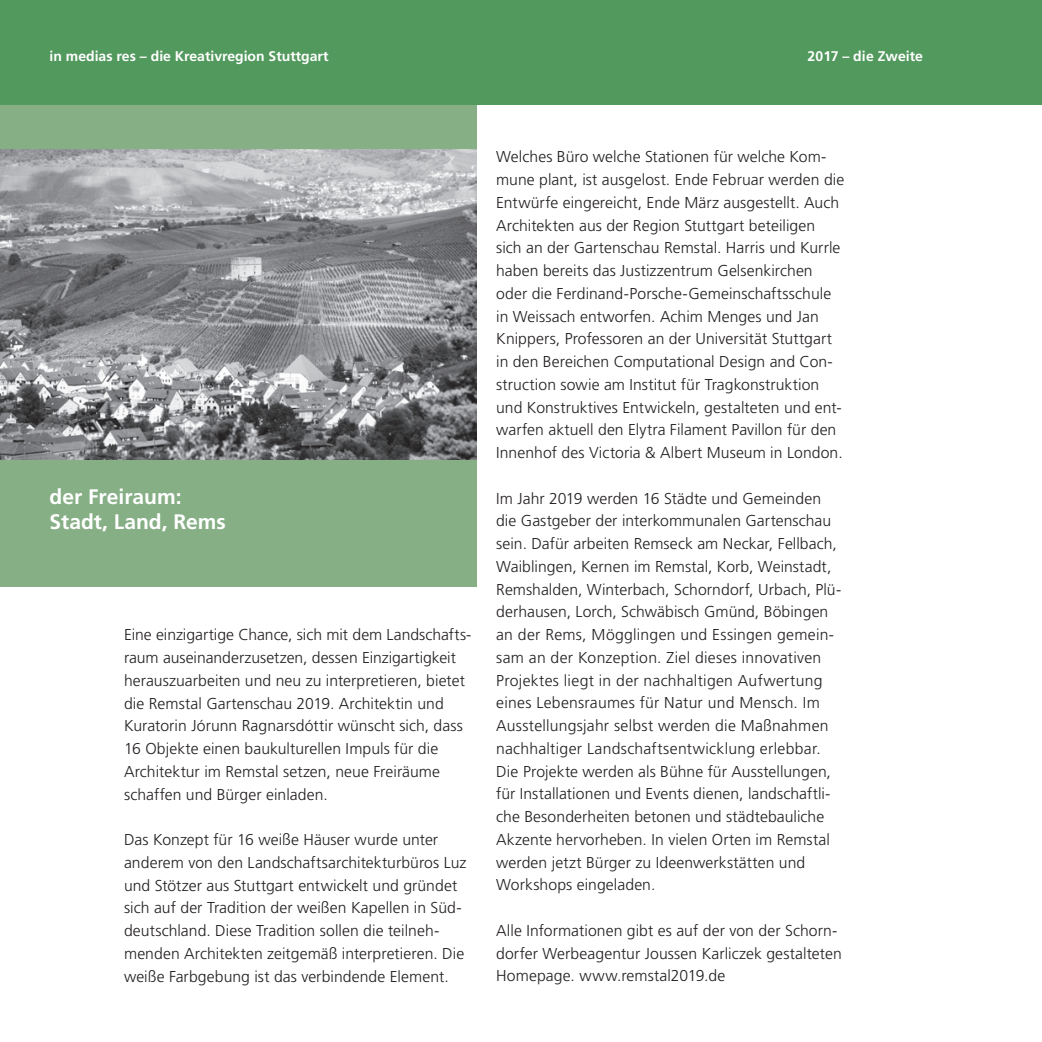
<style>
.page{position:relative;width:1042px;height:1042px;background:#fff}
.page>*{position:absolute;margin:0;border:0;box-sizing:border-box;transform-origin:0 0}
.t1{font:700 21px/25.2px "Frutiger";color:#fff}
.t2{font:300 15.75px/22.8px "Frutiger";letter-spacing:.005em;color:#231f20}
.t3{font:700 14px "Frutiger";color:#fff}
</style>
<div class="page">
<div style="left:0;top:105px;width:476px;height:482px;background:#86af86"></div>
<div style="left:0;top:0;width:1042px;height:105px;background:#52995d"></div>
<img style="left:0;top:150px;width:476px;height:309px">
<p class="t3" style="left:50px;top:47px;width:280px">in medias res – die Kreativregion Stuttgart</p>
<p class="t3" style="left:807px;top:47px;width:117px">2017 – die Zweite</p>
<h1 class="t1" style="left:50px;top:483px;width:178px">der Freiraum:<br>Stadt, Land, Rems</h1>
<p class="t2" style="left:124px;top:624px;width:349px">Eine einzigartige Chance, sich mit dem Landschafts&shy;raum auseinanderzusetzen, dessen Einzigartigkeit herauszuarbeiten und neu zu interpretieren, bietet die Remstal Gartenschau 2019. Architektin und Kuratorin Jórunn Ragnarsdóttir wünscht sich, dass 16 Objekte einen baukulturellen Impuls für die Architektur im Remstal setzen, neue Freiräume schaffen und Bürger einladen.</p>
<p class="t2" style="left:124px;top:828px;width:344px">Das Konzept für 16 weiße Häuser wurde unter anderem von den Landschaftsarchitekturbüros Luz und Stötzer aus Stuttgart entwickelt und gründet sich auf der Tradition der weißen Kapellen in Süd&shy;deutschland. Diese Tradition sollen die teilneh&shy;menden Architekten zeitgemäß interpretieren. Die weiße Farbgebung ist das verbindende Element.</p>
<p class="t2" style="left:496px;top:146px;width:350px">Welches Büro welche Stationen für welche Kom&shy;mune plant, ist ausgelost. Ende Februar werden die Entwürfe eingereicht, Ende März ausgestellt. Auch Architekten aus der Region Stuttgart beteiligen sich an der Gartenschau Remstal. Harris und Kurrle haben bereits das Justizzentrum Gelsenkirchen oder die Ferdinand-Porsche-Gemeinschaftsschule in Weissach entworfen. Achim Menges und Jan Knippers, Professoren an der Universität Stuttgart in den Bereichen Computational Design and Con&shy;struction sowie am Institut für Tragkonstruktion und Konstruktives Entwickeln, gestalteten und ent&shy;warfen aktuell den Elytra Filament Pavillon für den Innenhof des Victoria &amp; Albert Museum in London.</p>
<p class="t2" style="left:496px;top:487px;width:347px">Im Jahr 2019 werden 16 Städte und Gemeinden die Gastgeber der interkommunalen Gartenschau sein. Dafür arbeiten Remseck am Neckar, Fellbach, Waiblingen, Kernen im Remstal, Korb, Weinstadt, Remshalden, Winterbach, Schorndorf, Urbach, Plü&shy;derhausen, Lorch, Schwäbisch Gmünd, Böbingen an der Rems, Mögglingen und Essingen gemein&shy;sam an der Konzeption. Ziel dieses innovativen Projektes liegt in der nachhaltigen Aufwertung eines Lebensraumes für Natur und Mensch. Im Ausstellungsjahr selbst werden die Maßnahmen nachhaltiger Landschaftsentwicklung erlebbar.<br>Die Projekte werden als Bühne für Ausstellungen, für Installationen und Events dienen, landschaftli&shy;che Besonderheiten betonen und städtebauliche Akzente hervorheben. In vielen Orten im Remstal werden jetzt Bürger zu Ideenwerkstätten und Workshops eingeladen.</p>
<p class="t2" style="left:496px;top:919px;width:347px">Alle Informationen gibt es auf der von der Schorn&shy;dorfer Werbeagentur Joussen Karliczek gestalteten<br>Homepage. www.remstal2019.de</p>
</div>
